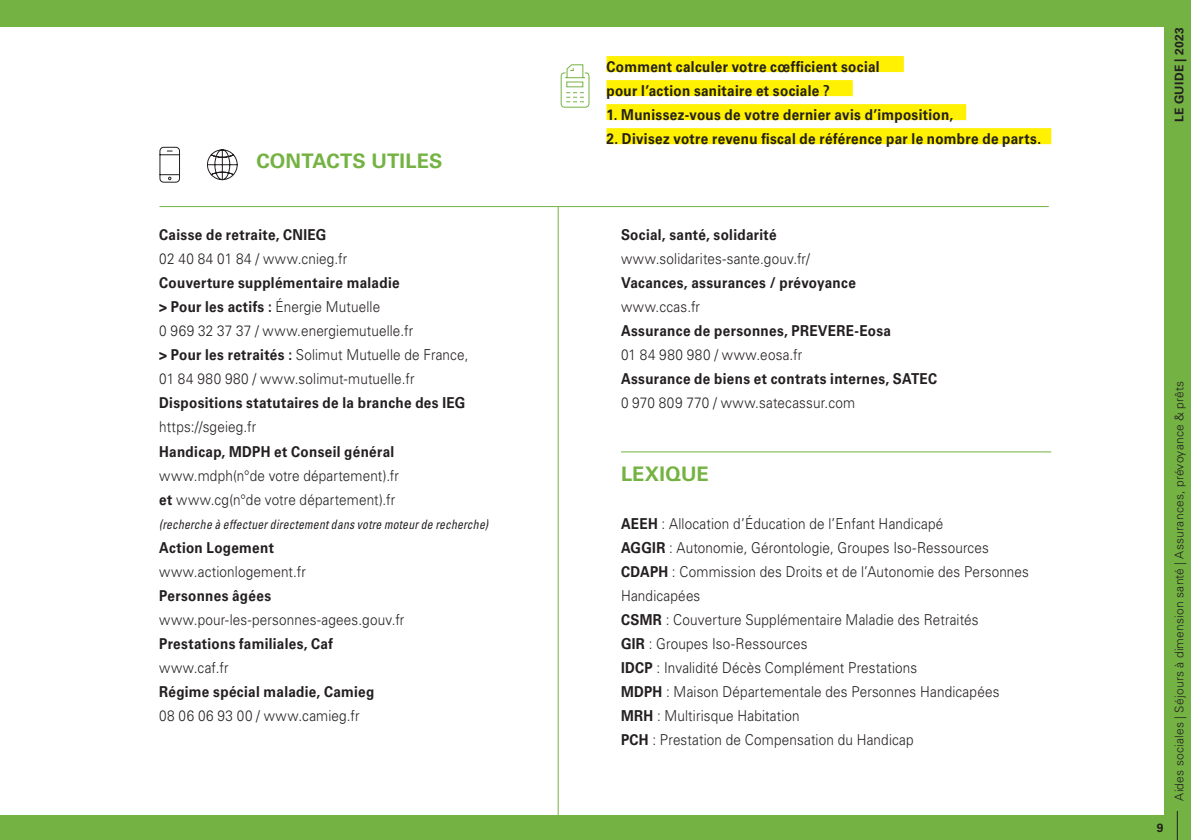
<style>
.page{position:relative;width:1191px;height:840px;background:#fff}
.page>*{position:absolute;margin:0;border:0;box-sizing:border-box;transform-origin:0 0}
._10_pt_Headlines_Cop{font:700 20px "Univers LT Std";letter-spacing:.01em;color:#74b343}
._6_pt_Small_Text{font:300 15px/24px "Univers LT Std";letter-spacing:.01em;color:#231f20;scale:.9 1}
._6_pt_Small_Text-2{font:700 15px "Univers LT Std";letter-spacing:.025em;color:#231f20;scale:.9 1}
._6_pt_Small_Text-3{font:300 15px "Univers LT Std";letter-spacing:.04em;color:#231f20;scale:.9 1}
._6_pt_Small_Text-4{font:300 15px "Univers LT Std";letter-spacing:.045em;color:#231f20;scale:.9 1}
._6_pt_Small_Text-5{font:italic condensed 13px "Univers LT Std";letter-spacing:.015em;color:#231f20;scale:.9 1}
.t1{font:300 12px "Univers LT Std";letter-spacing:.02em;color:#231f20}
.t2{font:700 12px "Univers LT Std";letter-spacing:.025em;color:#231f20}
.s1{font-weight:300}
.s2{font-weight:700}
</style>
<div class="page">
<div style="left:0;top:0;width:1191px;height:839px;background:#74b343"></div>
<div style="left:0;top:27px;width:1163px;height:787px;background:#fff"></div>
<svg style="left:1176px;top:811px;width:1px;height:28px"></svg>
<div style="left:606px;top:56px;width:298px;height:16px;background:#fff101"></div>
<div style="left:606px;top:80px;width:247px;height:16px;background:#fff101"></div>
<div style="left:606px;top:104px;width:360px;height:16px;background:#fff101"></div>
<div style="left:606px;top:128px;width:445px;height:16px;background:#fff101"></div>
<svg style="left:207px;top:149px;width:31px;height:31px"></svg>
<svg style="left:159px;top:146px;width:21px;height:37px"></svg>
<hr style="left:159px;top:206px;width:889px;height:1px;background:#74b343">
<svg style="left:565px;top:64px;width:20px;height:39px"></svg>
<div style="left:560px;top:72px;width:29px;height:36px;border:1px solid #74b343;border-radius:3px"></div>
<hr style="left:621px;top:451px;width:430px;height:1px;background:#74b343">
<hr style="left:558px;top:207px;width:1px;height:632px;background:#74b343">
<p class="_10_pt_Headlines_Cop" style="left:256px;top:149px;width:187px">CONTACTS UTILES</p>
<p class="_6_pt_Small_Text-2" style="left:159px;top:226px;width:187px">Caisse de retraite, CNIEG</p>
<p class="_6_pt_Small_Text" style="left:159px;top:247px;width:210px">02 40 84 01 84 / www.cnieg.fr</p>
<p class="_6_pt_Small_Text-2" style="left:159px;top:274px;width:269px">Couverture supplémentaire maladie</p>
<p class="_6_pt_Small_Text-2" style="left:159px;top:298px;width:247px">&gt; Pour les actifs : <span class="s1">Énergie Mutuelle</span></p>
<p class="_6_pt_Small_Text" style="left:159px;top:319px;width:284px">0 969 32 37 37 / www.energiemutuelle.fr</p>
<p class="_6_pt_Small_Text" style="left:159px;top:343px;width:345px"><span class="s2">&gt; Pour les retraités :</span> Solimut Mutuelle de France,</p>
<p class="_6_pt_Small_Text" style="left:159px;top:367px;width:285px">01 84 980 980 / www.solimut-mutuelle.fr</p>
<p class="_6_pt_Small_Text-2" style="left:159px;top:394px;width:342px">Dispositions statutaires de la branche des IEG</p>
<p class="_6_pt_Small_Text" style="left:159px;top:415px;width:109px">https://sgeieg.fr</p>
<p class="_6_pt_Small_Text-2" style="left:159px;top:442px;width:263px">Handicap, MDPH et Conseil général</p>
<p class="_6_pt_Small_Text" style="left:159px;top:463px;width:268px">www.mdph(n°de votre département).fr</p>
<p class="_6_pt_Small_Text" style="left:159px;top:487px;width:264px"><span class="s2">et</span> www.cg(n°de votre département).fr</p>
<p class="_6_pt_Small_Text-5" style="left:159px;top:515px;width:367px">(recherche à effectuer directement dans votre moteur de recherche)</p>
<p class="_6_pt_Small_Text-2" style="left:159px;top:538px;width:129px">Action Logement</p>
<p class="_6_pt_Small_Text" style="left:159px;top:559px;width:165px">www.actionlogement.fr</p>
<p class="_6_pt_Small_Text-2" style="left:159px;top:586px;width:126px">Personnes âgées</p>
<p class="_6_pt_Small_Text" style="left:159px;top:607px;width:274px">www.pour-les-personnes-agees.gouv.fr</p>
<p class="_6_pt_Small_Text-2" style="left:159px;top:634px;width:195px">Prestations familiales, Caf</p>
<p class="_6_pt_Small_Text" style="left:159px;top:655px;width:78px">www.caf.fr</p>
<p class="_6_pt_Small_Text-2" style="left:159px;top:682px;width:241px">Régime spécial maladie, Camieg</p>
<p class="_6_pt_Small_Text-3" style="left:159px;top:706px;width:224px">08 06 06 93 00 / www.camieg.fr</p>
<p class="_6_pt_Small_Text-2" style="left:606px;top:58px;width:305px">Comment calculer votre cœfficient social</p>
<p class="_6_pt_Small_Text-2" style="left:606px;top:82px;width:250px">pour l’action sanitaire et sociale ?</p>
<p class="_6_pt_Small_Text-2" style="left:606px;top:106px;width:387px">1. Munissez-vous de votre dernier avis d’imposition,</p>
<p class="_6_pt_Small_Text-2" style="left:606px;top:130px;width:484px">2. Divisez votre revenu fiscal de référence par le nombre de parts.</p>
<p class="_6_pt_Small_Text-2" style="left:621px;top:226px;width:174px">Social, santé, solidarité</p>
<p class="_6_pt_Small_Text" style="left:621px;top:247px;width:211px">www.solidarites-sante.gouv.fr/</p>
<p class="_6_pt_Small_Text-2" style="left:621px;top:274px;width:262px">Vacances, assurances / prévoyance</p>
<p class="_6_pt_Small_Text" style="left:621px;top:295px;width:89px">www.ccas.fr</p>
<p class="_6_pt_Small_Text-2" style="left:621px;top:322px;width:301px">Assurance de personnes, PREVERE-Eosa</p>
<p class="_6_pt_Small_Text-4" style="left:621px;top:346px;width:203px">01 84 980 980 / www.eosa.fr</p>
<p class="_6_pt_Small_Text-2" style="left:621px;top:370px;width:353px">Assurance de biens et contrats internes, SATEC</p>
<p class="_6_pt_Small_Text" style="left:621px;top:391px;width:262px">0 970 809 770 / www.satecassur.com</p>
<p class="_10_pt_Headlines_Cop" style="left:621px;top:461px;width:89px">LEXIQUE</p>
<p class="_6_pt_Small_Text" style="left:621px;top:511px;width:360px"><span class="s2">AEEH</span> : Allocation d’Éducation de l’Enfant Handicapé</p>
<p class="_6_pt_Small_Text" style="left:621px;top:535px;width:410px"><span class="s2">AGGIR</span> : Autonomie, Gérontologie, Groupes Iso-Ressources</p>
<p class="_6_pt_Small_Text" style="left:621px;top:559px;width:455px"><span class="s2">CDAPH</span> : Commission des Droits et de l’Autonomie des Personnes<br>Handicapées</p>
<p class="_6_pt_Small_Text" style="left:621px;top:607px;width:399px"><span class="s2">CSMR</span> : Couverture Supplémentaire Maladie des Retraités</p>
<p class="_6_pt_Small_Text" style="left:621px;top:631px;width:209px"><span class="s2">GIR</span> : Groupes Iso-Ressources</p>
<p class="_6_pt_Small_Text" style="left:621px;top:655px;width:331px"><span class="s2">IDCP</span> : Invalidité Décès Complément Prestations</p>
<p class="_6_pt_Small_Text" style="left:621px;top:679px;width:422px"><span class="s2">MDPH</span> : Maison Départementale des Personnes Handicapées</p>
<p class="_6_pt_Small_Text" style="left:621px;top:703px;width:200px"><span class="s2">MRH</span> : Multirisque Habitation</p>
<p class="_6_pt_Small_Text" style="left:621px;top:727px;width:327px"><span class="s2">PCH</span> : Prestation de Compensation du Handicap</p>
<p class="t2" style="left:1172px;top:122px;width:96px;rotate:-90deg">LE GUIDE | 2023</p>
<p class="t2" style="left:1156px;top:820px;width:8px">9</p>
<p class="t1" style="left:1172px;top:800px;width:421px;rotate:-90deg">Aides sociales | Séjours à dimension santé | Assurances, prévoyance &amp; prêts</p>
</div>
